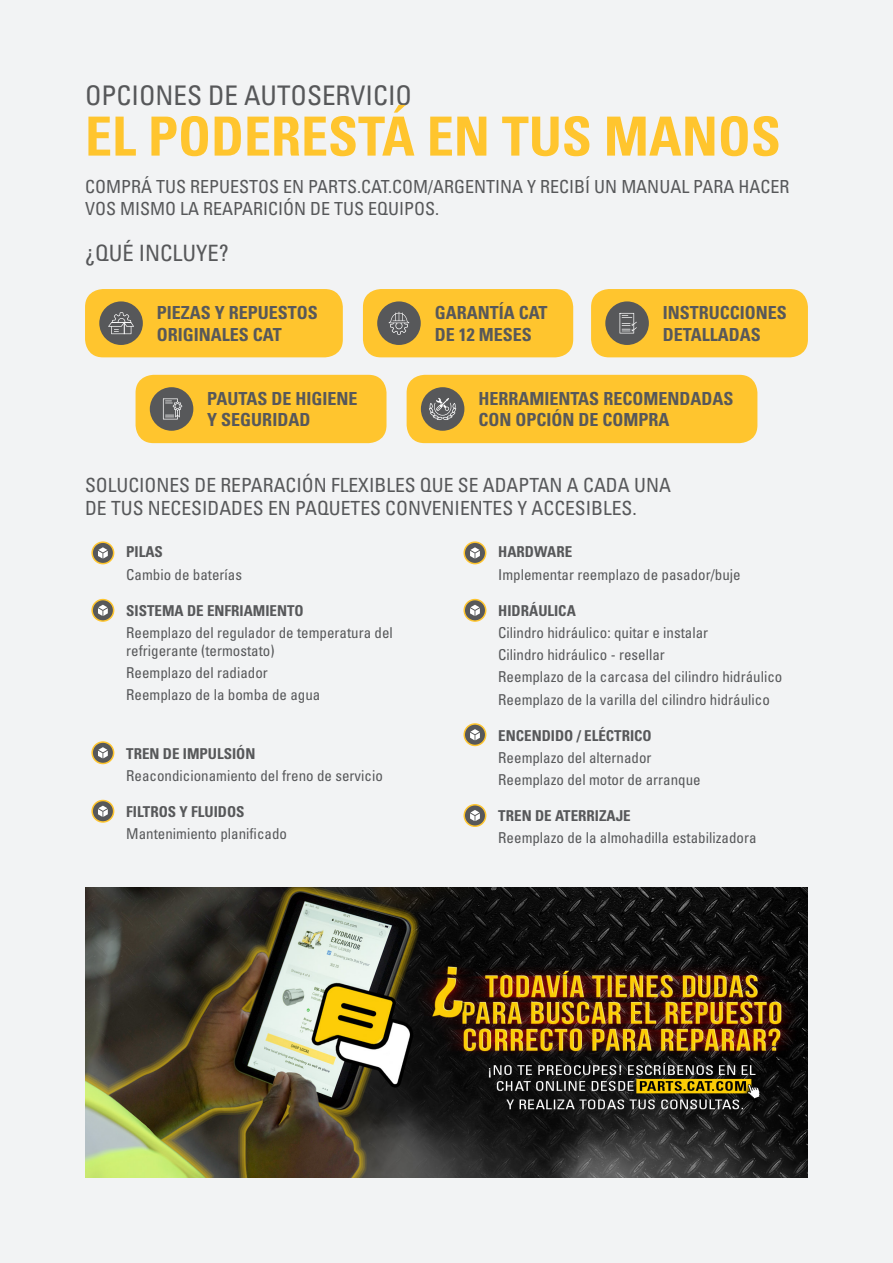
<style>
.page{position:relative;width:893px;height:1263px;background:#f2f3f4}
.page>*{position:absolute;margin:0;border:0;box-sizing:border-box;transform-origin:0 0}
.t1{font:700 condensed 54px "Univers LT Std";color:#ffc52e}
.t2{font:condensed 27px "Univers LT Std";color:#57585a}
.t3{font:condensed 22.5px "Univers LT Std";color:#57585a}
.t4{font:condensed 19.5px/23.4px "Univers LT Std";color:#57585a}
.t5{font:700 condensed 18px/21.6px "Univers LT Std";color:#57585a}
.t6{font:condensed 18px/21.6px "Univers LT Std";color:#57585a}
.t7{font:condensed 15px/18px "Univers LT Std";color:#57585a}
.t8{font:700 condensed 15px "Univers LT Std";color:#57585a}
</style>
<div class="page">
<div style="left:85px;top:289px;width:258px;height:68px;background:#ffc52e;border-radius:18px"></div>
<div style="left:363px;top:289px;width:210px;height:68px;background:#ffc52e;border-radius:18px"></div>
<div style="left:591px;top:289px;width:217px;height:68px;background:#ffc52e;border-radius:18px"></div>
<div style="left:136px;top:375px;width:250px;height:68px;background:#ffc52e;border-radius:18px"></div>
<div style="left:407px;top:375px;width:350px;height:68px;background:#ffc52e;border-radius:18px"></div>
<div style="left:377px;top:301px;width:44px;height:44px;background:#57585a;border-radius:50%"></div>
<div style="left:605px;top:301px;width:44px;height:44px;background:#57585a;border-radius:50%"></div>
<div style="left:99px;top:301px;width:44px;height:44px;background:#57585a;border-radius:50%"></div>
<svg style="left:108px;top:312px;width:26px;height:22px"></svg>
<svg style="left:389px;top:312px;width:20px;height:23px"></svg>
<svg style="left:619px;top:313px;width:18px;height:20px"></svg>
<div style="left:421px;top:387px;width:43px;height:44px;background:#57585a;border-radius:50%"></div>
<svg style="left:429px;top:398px;width:27px;height:22px"></svg>
<div style="left:150px;top:387px;width:43px;height:44px;background:#57585a;border-radius:50%"></div>
<svg style="left:163px;top:398px;width:19px;height:21px"></svg>
<div style="left:92px;top:542px;width:22px;height:22px;background:#57585a;border-radius:50%"></div>
<div style="left:91px;top:541px;width:23px;height:23px;border:2px solid #ffc52e;border-radius:50%"></div>
<svg style="left:98px;top:547px;width:10px;height:11px"></svg>
<div style="left:464px;top:542px;width:22px;height:22px;background:#57585a;border-radius:50%"></div>
<div style="left:463px;top:541px;width:23px;height:23px;border:2px solid #ffc52e;border-radius:50%"></div>
<svg style="left:470px;top:547px;width:10px;height:11px"></svg>
<div style="left:92px;top:600px;width:22px;height:21px;background:#57585a;border-radius:50%"></div>
<div style="left:91px;top:599px;width:23px;height:23px;border:2px solid #ffc52e;border-radius:50%"></div>
<svg style="left:98px;top:605px;width:10px;height:11px"></svg>
<div style="left:464px;top:600px;width:22px;height:21px;background:#57585a;border-radius:50%"></div>
<div style="left:463px;top:599px;width:23px;height:23px;border:2px solid #ffc52e;border-radius:50%"></div>
<svg style="left:470px;top:605px;width:10px;height:11px"></svg>
<div style="left:92px;top:742px;width:22px;height:21px;background:#57585a;border-radius:50%"></div>
<div style="left:91px;top:741px;width:23px;height:23px;border:2px solid #ffc52e;border-radius:50%"></div>
<svg style="left:98px;top:747px;width:10px;height:11px"></svg>
<div style="left:464px;top:724px;width:22px;height:21px;background:#57585a;border-radius:50%"></div>
<div style="left:463px;top:723px;width:23px;height:23px;border:2px solid #ffc52e;border-radius:50%"></div>
<svg style="left:470px;top:729px;width:10px;height:11px"></svg>
<div style="left:92px;top:800px;width:22px;height:22px;background:#57585a;border-radius:50%"></div>
<div style="left:91px;top:800px;width:23px;height:23px;border:2px solid #ffc52e;border-radius:50%"></div>
<svg style="left:98px;top:806px;width:10px;height:11px"></svg>
<div style="left:464px;top:805px;width:22px;height:21px;background:#57585a;border-radius:50%"></div>
<div style="left:463px;top:804px;width:23px;height:23px;border:2px solid #ffc52e;border-radius:50%"></div>
<svg style="left:470px;top:810px;width:10px;height:11px"></svg>
<img style="left:85px;top:887px;width:723px;height:291px">
<p class="t2" style="left:85px;top:78px;width:329px">OPCIONES DE AUTOSERVICIO</p>
<p class="t1" style="left:85px;top:103px;width:697px">EL PODERESTÁ EN TUS MANOS</p>
<p class="t6" style="left:85px;top:176px;width:706px">COMPRÁ TUS REPUESTOS EN PARTS.CAT.COM/ARGENTINA Y RECIBÍ UN MANUAL PARA HACER<br>VOS MISMO LA REAPARICIÓN DE TUS EQUIPOS.</p>
<p class="t3" style="left:85px;top:238px;width:145px">¿QUÉ INCLUYE?</p>
<p class="t5" style="left:157px;top:302px;width:163px">PIEZAS Y REPUESTOS</p>
<p class="t5" style="left:157px;top:323px;width:126px">ORIGINALES CAT</p>
<p class="t5" style="left:207px;top:387px;width:152px">PAUTAS DE HIGIENE</p>
<p class="t5" style="left:207px;top:409px;width:105px">Y SEGURIDAD</p>
<p class="t5" style="left:435px;top:302px;width:114px">GARANTÍA CAT</p>
<p class="t5" style="left:435px;top:323px;width:98px">DE 12 MESES</p>
<p class="t5" style="left:663px;top:302px;width:126px">INSTRUCCIONES<br>DETALLADAS</p>
<p class="t5" style="left:478px;top:387px;width:256px">HERRAMIENTAS RECOMENDADAS</p>
<p class="t5" style="left:478px;top:409px;width:193px">CON OPCIÓN DE COMPRA</p>
<p class="t4" style="left:85px;top:473px;width:587px">SOLUCIONES DE REPARACIÓN FLEXIBLES QUE SE ADAPTAN A CADA UNA<br>DE TUS NECESIDADES EN PAQUETES CONVENIENTES Y ACCESIBLES.</p>
<p class="t8" style="left:126px;top:543px;width:38px">PILAS</p>
<p class="t7" style="left:126px;top:565px;width:117px">Cambio de baterías</p>
<p class="t8" style="left:126px;top:601px;width:179px">SISTEMA DE ENFRIAMIENTO</p>
<p class="t7" style="left:126px;top:623px;width:268px">Reemplazo del regulador de temperatura del refrigerante (termostato)</p>
<p class="t7" style="left:126px;top:664px;width:143px">Reemplazo del radiador</p>
<p class="t7" style="left:126px;top:686px;width:196px">Reemplazo de la bomba de agua</p>
<p class="t8" style="left:126px;top:744px;width:131px">TREN DE IMPULSIÓN</p>
<p class="t7" style="left:126px;top:766px;width:258px">Reacondicionamiento del freno de servicio</p>
<p class="t8" style="left:126px;top:802px;width:120px">FILTROS Y FLUIDOS</p>
<p class="t7" style="left:126px;top:825px;width:162px">Mantenimiento planificado</p>
<p class="t8" style="left:498px;top:543px;width:75px">HARDWARE</p>
<p class="t7" style="left:498px;top:565px;width:244px">Implementar reemplazo de pasador/buje</p>
<p class="t8" style="left:498px;top:601px;width:79px">HIDRÁULICA</p>
<p class="t7" style="left:498px;top:623px;width:211px">Cilindro hidráulico: quitar e instalar</p>
<p class="t7" style="left:498px;top:646px;width:168px">Cilindro hidráulico - resellar</p>
<p class="t7" style="left:498px;top:668px;width:286px">Reemplazo de la carcasa del cilindro hidráulico</p>
<p class="t7" style="left:498px;top:690px;width:273px">Reemplazo de la varilla del cilindro hidráulico</p>
<p class="t8" style="left:498px;top:726px;width:155px">ENCENDIDO / ELÉCTRICO</p>
<p class="t7" style="left:498px;top:748px;width:155px">Reemplazo del alternador</p>
<p class="t7" style="left:498px;top:771px;width:204px">Reemplazo del motor de arranque</p>
<p class="t8" style="left:498px;top:807px;width:134px">TREN DE ATERRIZAJE</p>
<p class="t7" style="left:498px;top:829px;width:260px">Reemplazo de la almohadilla estabilizadora</p>
</div>
